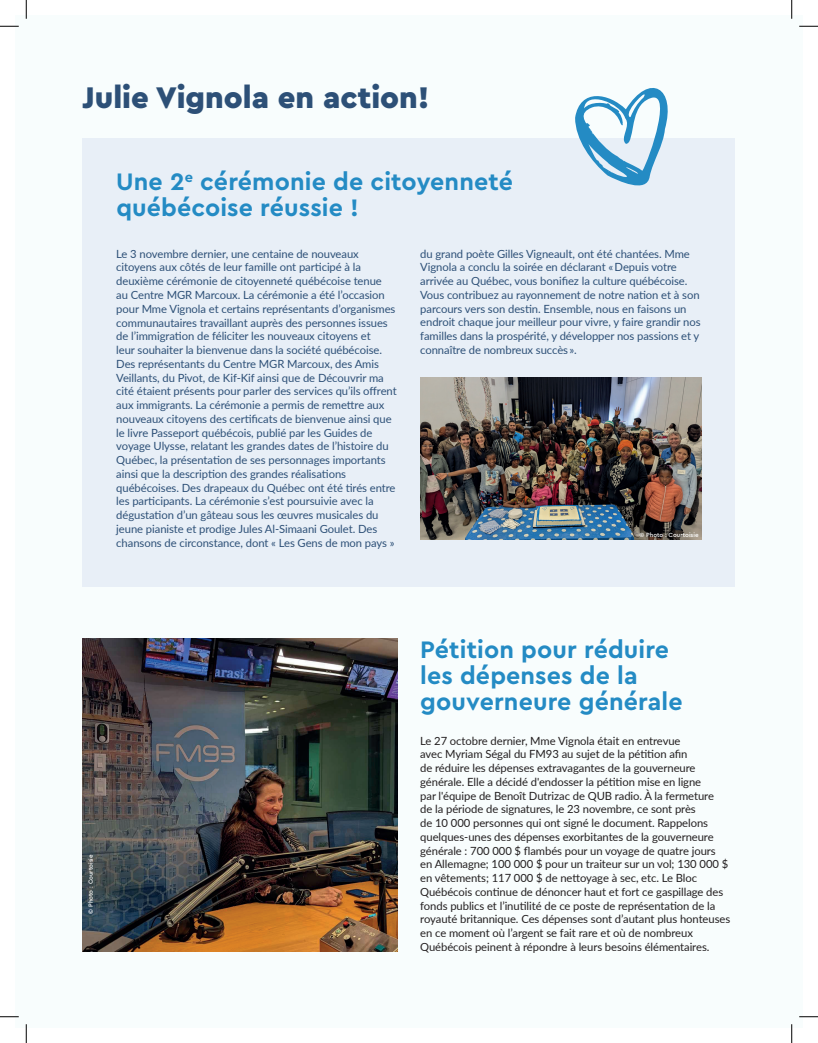
<style>
.page{position:relative;width:818px;height:1043px;background:#fff}
.page>*{position:absolute;margin:0;border:0;box-sizing:border-box;transform-origin:0 0}
.t1{font:900 31.25px "Cera Pro";color:#2d5077}
.t2{font:700 25px/26.2px "Cera Pro";letter-spacing:.005em;color:#248bc4}
.t3{font:11.25px/13.8px "Lato";letter-spacing:-.005em;color:#2d5077}
.t4{font:11.25px/13.8px "Lato";letter-spacing:-.005em;color:#231f20}
.t5{font:500 6.25px "Cera Pro";color:#fff}
</style>
<div class="page">
<div style="left:15px;top:15px;width:787px;height:1013px;background:#f8fdfd"></div>
<div style="left:82px;top:138px;width:653px;height:449px;background:#e8eff7"></div>
<img style="left:420px;top:377px;width:281px;height:163px">
<img style="left:83px;top:638px;width:315px;height:313px">
<svg style="left:575px;top:88px;width:93px;height:98px"></svg>
<svg style="left:0;top:25px;width:19px;height:2px"></svg>
<svg style="left:799px;top:25px;width:19px;height:2px"></svg>
<svg style="left:0;top:1016px;width:19px;height:1px"></svg>
<svg style="left:799px;top:1016px;width:19px;height:1px"></svg>
<svg style="left:25px;top:0;width:2px;height:19px"></svg>
<svg style="left:25px;top:1024px;width:2px;height:18px"></svg>
<svg style="left:791px;top:0;width:1px;height:19px"></svg>
<svg style="left:791px;top:1024px;width:1px;height:18px"></svg>
<h1 class="t1" style="left:82px;top:77px;width:348px">Julie Vignola en action!</h1>
<h2 class="t2" style="left:116px;top:167px;width:398px">Une 2<sup>e</sup> cérémonie de citoyenneté québécoise réussie !</h2>
<p class="t3" style="left:116px;top:246px;width:282px">Le 3 novembre dernier, une centaine de nouveaux citoyens aux côtés de leur famille ont participé à la deuxième cérémonie de citoyenneté québécoise tenue<br>au Centre MGR Marcoux. La cérémonie a été l’occasion pour Mme Vignola et certains représentants d’organismes communautaires travaillant auprès des personnes issues de l’immigration de féliciter les nouveaux citoyens et<br>leur souhaiter la bienvenue dans la société québécoise.<br>Des représentants du Centre MGR Marcoux, des Amis Veillants, du Pivot, de Kif-Kif ainsi que de Découvrir ma cité étaient présents pour parler des services qu’ils offrent aux immigrants. La cérémonie a permis de remettre aux nouveaux citoyens des certificats de bienvenue ainsi que le livre Passeport québécois, publié par les Guides de voyage Ulysse, relatant les grandes dates de l’histoire du Québec, la présentation de ses personnages importants ainsi que la description des grandes réalisations québécoises. Des drapeaux du Québec ont été tirés entre les participants. La cérémonie s’est poursuivie avec la dégustation d’un gâteau sous les œuvres musicales du jeune pianiste et prodige Jules Al-Simaani Goulet. Des chansons de circonstance, dont « Les Gens de mon pays »</p>
<p class="t3" style="left:420px;top:246px;width:282px">du grand poète Gilles Vigneault, ont été chantées. Mme Vignola a conclu la soirée en déclarant « Depuis votre arrivée au Québec, vous bonifiez la culture québécoise.<br>Vous contribuez au rayonnement de notre nation et à son parcours vers son destin. Ensemble, nous en faisons un endroit chaque jour meilleur pour vivre, y faire grandir nos familles dans la prospérité, y développer nos passions et y connaître de nombreux succès ».</p>
<p class="t5" style="left:639px;top:531px;width:61px">© Photo : Courtoisie</p>
<p class="t5" style="left:87px;top:913px;width:61px;rotate:-90deg">© Photo : Courtoisie</p>
<h2 class="t2" style="left:420px;top:635px;width:264px">Pétition pour réduire les dépenses de la gouverneure générale</h2>
<p class="t4" style="left:420px;top:733px;width:311px">Le 27 octobre dernier, Mme Vignola était en entrevue<br>avec Myriam Ségal du FM93 au sujet de la pétition afin<br>de réduire les dépenses extravagantes de la gouverneure générale. Elle a décidé d'endosser la pétition mise en ligne<br>par l'équipe de Benoît Dutrizac de QUB radio. À la fermeture<br>de la période de signatures, le 23 novembre, ce sont près<br>de 10 000 personnes qui ont signé le document. Rappelons quelques-unes des dépenses exorbitantes de la gouverneure générale : 700 000 $ flambés pour un voyage de quatre jours en Allemagne; 100 000 $ pour un traiteur sur un vol; 130 000 $ en vêtements; 117 000 $ de nettoyage à sec, etc. Le Bloc Québécois continue de dénoncer haut et fort ce gaspillage des fonds publics et l’inutilité de ce poste de représentation de la royauté britannique. Ces dépenses sont d’autant plus honteuses en ce moment où l’argent se fait rare et où de nombreux Québécois peinent à répondre à leurs besoins élémentaires.</p>
</div>
